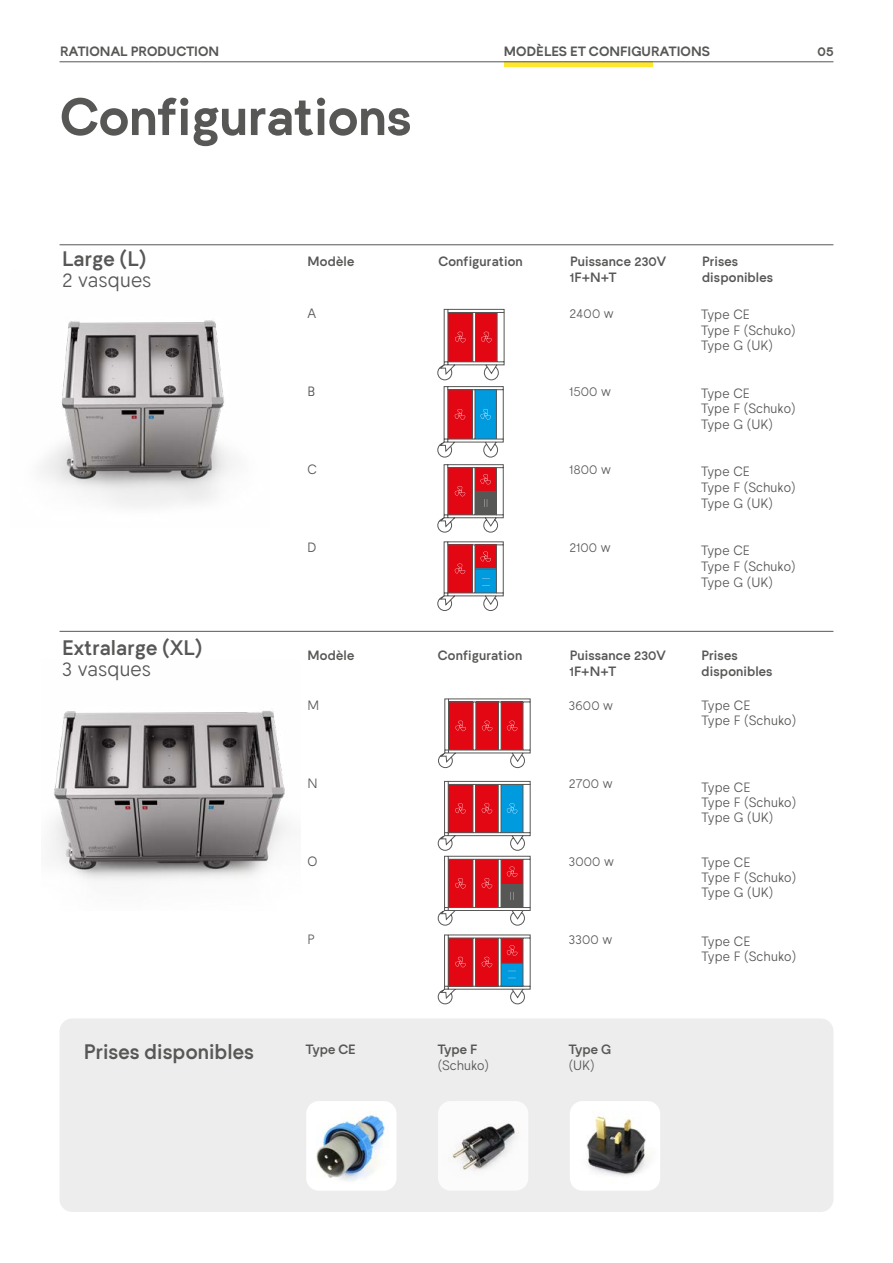
<style>
.page{position:relative;width:893px;height:1263px;background:#fff}
.page>*{position:absolute;margin:0;border:0;box-sizing:border-box;transform-origin:0 0}
.t1{font:700 52.5px "Bandeins Sans";color:#575756}
.t2{font:600 21px "Bandeins Sans";letter-spacing:.005em;color:#575756}
.t3{font:300 21px "Bandeins Sans";letter-spacing:.005em;color:#575756}
.t4{font:300 13.5px/15.8px "Bandeins Sans";letter-spacing:.01em;color:#575756}
.t5{font:600 13.5px/15.8px "Bandeins Sans";letter-spacing:.01em;color:#575756}
.t6{font:700 13.5px "Bandeins Sans";letter-spacing:.005em;color:#575756}
</style>
<div class="page">
<img style="left:42px;top:320px;width:193px;height:187px">
<img style="left:51px;top:711px;width:238px;height:171px">
<svg style="left:438px;top:781px;width:93px;height:144px"></svg>
<svg style="left:438px;top:934px;width:93px;height:70px"></svg>
<div style="left:504px;top:62px;width:149px;height:5px;background:#ffe72e"></div>
<hr style="left:60px;top:62px;width:773px;height:1px;background:#575756">
<svg style="left:437px;top:309px;width:68px;height:71px"></svg>
<svg style="left:437px;top:386px;width:67px;height:71px"></svg>
<svg style="left:437px;top:464px;width:67px;height:69px"></svg>
<svg style="left:437px;top:541px;width:67px;height:70px"></svg>
<svg style="left:438px;top:698px;width:93px;height:70px"></svg>
<div style="left:60px;top:1018px;width:773px;height:194px;background:#ededed;border-radius:13px"></div>
<img style="left:306px;top:1101px;width:90px;height:90px">
<img style="left:438px;top:1101px;width:90px;height:89px">
<img style="left:570px;top:1101px;width:90px;height:90px">
<hr style="left:60px;top:244px;width:773px;height:1px;background:#575756">
<hr style="left:60px;top:631px;width:773px;height:1px;background:#575756">
<p class="t6" style="left:60px;top:43px;width:161px">RATIONAL PRODUCTION</p>
<p class="t6" style="left:504px;top:43px;width:207px">MODÈLES ET CONFIGURATIONS</p>
<p class="t6" style="left:818px;top:43px;width:17px">05</p>
<h1 class="t1" style="left:60px;top:82px;width:353px">Configurations</h1>
<h2 class="t2" style="left:62px;top:245px;width:86px">Large (L)</h2>
<h2 class="t3" style="left:62px;top:266px;width:91px">2 vasques</h2>
<h2 class="t2" style="left:62px;top:634px;width:142px">Extralarge (XL)</h2>
<h2 class="t3" style="left:62px;top:655px;width:90px">3 vasques</h2>
<p class="t5" style="left:307px;top:253px;width:48px">Modèle</p>
<p class="t4" style="left:307px;top:305px;width:10px">A</p>
<p class="t4" style="left:307px;top:383px;width:9px">B</p>
<p class="t4" style="left:307px;top:461px;width:11px">C</p>
<p class="t4" style="left:307px;top:539px;width:11px">D</p>
<p class="t5" style="left:307px;top:647px;width:48px">Modèle</p>
<p class="t4" style="left:307px;top:697px;width:13px">M</p>
<p class="t4" style="left:307px;top:775px;width:12px">N</p>
<p class="t4" style="left:307px;top:853px;width:11px">O</p>
<p class="t4" style="left:307px;top:931px;width:9px">P</p>
<p class="t5" style="left:438px;top:253px;width:86px">Configuration</p>
<p class="t5" style="left:438px;top:647px;width:86px">Configuration</p>
<h2 class="t2" style="left:84px;top:1038px;width:171px">Prises disponibles</h2>
<p class="t5" style="left:306px;top:1041px;width:51px">Type CE</p>
<p class="t5" style="left:438px;top:1041px;width:41px">Type F</p>
<p class="t4" style="left:438px;top:1056px;width:53px">(Schuko)</p>
<p class="t5" style="left:570px;top:253px;width:97px">Puissance 230V<br>1F+N+T</p>
<p class="t4" style="left:569px;top:305px;width:46px">2400 w</p>
<p class="t4" style="left:569px;top:383px;width:43px">1500 w</p>
<p class="t4" style="left:569px;top:461px;width:43px">1800 w</p>
<p class="t4" style="left:569px;top:539px;width:43px">2100 w</p>
<p class="t5" style="left:570px;top:647px;width:97px">Puissance 230V<br>1F+N+T</p>
<p class="t4" style="left:569px;top:697px;width:46px">3600 w</p>
<p class="t4" style="left:569px;top:775px;width:45px">2700 w</p>
<p class="t4" style="left:569px;top:853px;width:47px">3000 w</p>
<p class="t4" style="left:569px;top:931px;width:45px">3300 w</p>
<p class="t5" style="left:569px;top:1041px;width:44px">Type G</p>
<p class="t4" style="left:569px;top:1056px;width:27px">(UK)</p>
<p class="t5" style="left:702px;top:253px;width:72px">Prises disponibles</p>
<p class="t4" style="left:701px;top:306px;width:96px">Type CE<br>Type F (Schuko)<br>Type G (UK)</p>
<p class="t4" style="left:701px;top:384px;width:96px">Type CE<br>Type F (Schuko)<br>Type G (UK)</p>
<p class="t4" style="left:701px;top:463px;width:96px">Type CE<br>Type F (Schuko)<br>Type G (UK)</p>
<p class="t4" style="left:701px;top:542px;width:96px">Type CE<br>Type F (Schuko)<br>Type G (UK)</p>
<p class="t5" style="left:702px;top:647px;width:72px">Prises disponibles</p>
<p class="t4" style="left:702px;top:697px;width:96px;line-height:15px">Type CE<br>Type F (Schuko)</p>
<p class="t4" style="left:702px;top:779px;width:96px;line-height:15px">Type CE<br>Type F (Schuko)<br>Type G (UK)</p>
<p class="t4" style="left:702px;top:854px;width:96px;line-height:15px">Type CE<br>Type F (Schuko)<br>Type G (UK)</p>
<p class="t4" style="left:702px;top:933px;width:96px;line-height:15px">Type CE<br>Type F (Schuko)</p>
</div>
